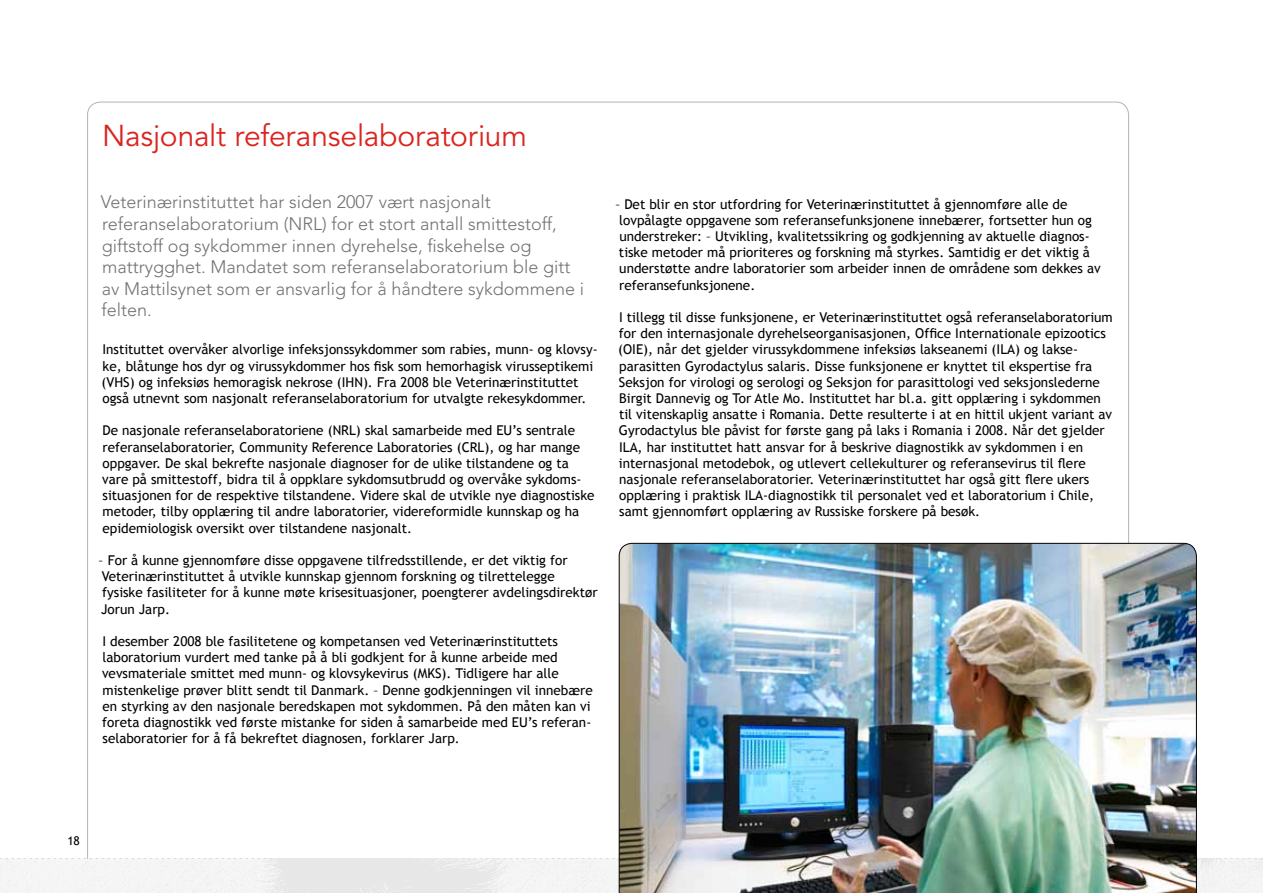
<style>
.page{position:relative;width:1263px;height:893px;background:#fff}
.page>*{position:absolute;margin:0;border:0;box-sizing:border-box;transform-origin:0 0}
.t1{font:30px "Avenir";letter-spacing:-.005em;color:#da2520}
.t2{font:300 18px/21.6px "Avenir";color:#707172}
.t3{font:13.5px/16.2px "Trebuchet MS";color:#000}
.t4{font:12px "Trebuchet MS";color:#000}
</style>
<div class="page">
<svg style="left:0;top:858px;width:1263px;height:1px"></svg>
<div style="left:0;top:859px;width:1263px;height:34px;background:#f6f6f6"></div>
<img style="left:619px;top:543px;width:578px;height:350px">
<h1 class="t1" style="left:102px;top:119px;width:426px">Nasjonalt referanselaboratorium</h1>
<p class="t2" style="left:101px;top:191px;width:485px">Veterinærinstituttet har siden 2007 vært nasjonalt referanselaboratorium (NRL) for et stort antall smittestoff, giftstoff og sykdommer innen dyrehelse, fiskehelse og mattrygghet. Mandatet som referanselaboratorium ble gitt av Mattilsynet som er ansvarlig for å håndtere sykdommene i felten.</p>
<p class="t3" style="left:102px;top:342px;width:498px">Instituttet overvåker alvorlige infeksjonssykdommer som rabies, munn- og klovsy&shy;ke, blåtunge hos dyr og virussykdommer hos fisk som hemorhagisk virusseptikemi (VHS) og infeksiøs hemoragisk nekrose (IHN). Fra 2008 ble Veterinærinstituttet også utnevnt som nasjonalt referanselaboratorium for utvalgte rekesykdommer.</p>
<p class="t3" style="left:102px;top:423px;width:494px">De nasjonale referanselaboratoriene (NRL) skal samarbeide med EU’s sentrale referanselaboratorier, Community Reference Laboratories (CRL), og har mange oppgaver. De skal bekrefte nasjonale diagnoser for de ulike tilstandene og ta vare på smittestoff, bidra til å oppklare sykdomsutbrudd og overvåke sykdoms&shy;situasjonen for de respektive tilstandene. Videre skal de utvikle nye diagnostiske metoder, tilby opplæring til andre laboratorier, videreformidle kunnskap og ha epidemiologisk oversikt over tilstandene nasjonalt.</p>
<p class="t3" style="left:99px;top:552px;width:500px">– For å kunne gjennomføre disse oppgavene tilfredsstillende, er det viktig for Veterinærinstituttet å utvikle kunnskap gjennom forskning og tilrettelegge<br>fysiske fasiliteter for å kunne møte krisesituasjoner, poengterer avdelingsdirektør Jorun Jarp.</p>
<p class="t3" style="left:102px;top:633px;width:492px">I desember 2008 ble fasilitetene og kompetansen ved Veterinærinstituttets laboratorium vurdert med tanke på å bli godkjent for å kunne arbeide med vevsmateriale smittet med munn- og klovsykevirus (MKS). Tidligere har alle mistenkelige prøver blitt sendt til Danmark. – Denne godkjenningen vil innebære en styrking av den nasjonale beredskapen mot sykdommen. På den måten kan vi foreta diagnostikk ved første mistanke for siden å samarbeide med EU’s referan&shy;selaboratorier for å få bekreftet diagnosen, forklarer Jarp.</p>
<p class="t3" style="left:615px;top:196px;width:487px">– Det blir en stor utfordring for Veterinærinstituttet å gjennomføre alle de lovpålagte oppgavene som referansefunksjonene innebærer, fortsetter hun og understreker: – Utvikling, kvalitetssikring og godkjenning av aktuelle diagnos&shy;tiske metoder må prioriteres og forskning må styrkes. Samtidig er det viktig å understøtte andre laboratorier som arbeider innen de områdene som dekkes av referansefunksjonene.</p>
<p class="t3" style="left:618px;top:309px;width:496px">I tillegg til disse funksjonene, er Veterinærinstituttet også referanselaboratorium for den internasjonale dyrehelseorganisasjonen, Office Internationale epizootics (OIE), når det gjelder virussykdommene infeksiøs lakseanemi (ILA) og lakse&shy;parasitten Gyrodactylus salaris. Disse funksjonene er knyttet til ekspertise fra Seksjon for virologi og serologi og Seksjon for parasittologi ved seksjonslederne Birgit Dannevig og Tor Atle Mo. Instituttet har bl.a. gitt opplæring i sykdommen til vitenskaplig ansatte i Romania. Dette resulterte i at en hittil ukjent variant av Gyrodactylus ble påvist for første gang på laks i Romania i 2008. Når det gjelder ILA, har instituttet hatt ansvar for å beskrive diagnostikk av sykdommen i en internasjonal metodebok, og utlevert cellekulturer og referansevirus til flere nasjonale referanselaboratorier. Veterinærinstituttet har også gitt flere ukers opplæring i praktisk ILA-diagnostikk til personalet ved et laboratorium i Chile, samt gjennomført opplæring av Russiske forskere på besøk.</p>
<p class="t4" style="left:67px;top:834px;width:14px">18</p>
</div>
